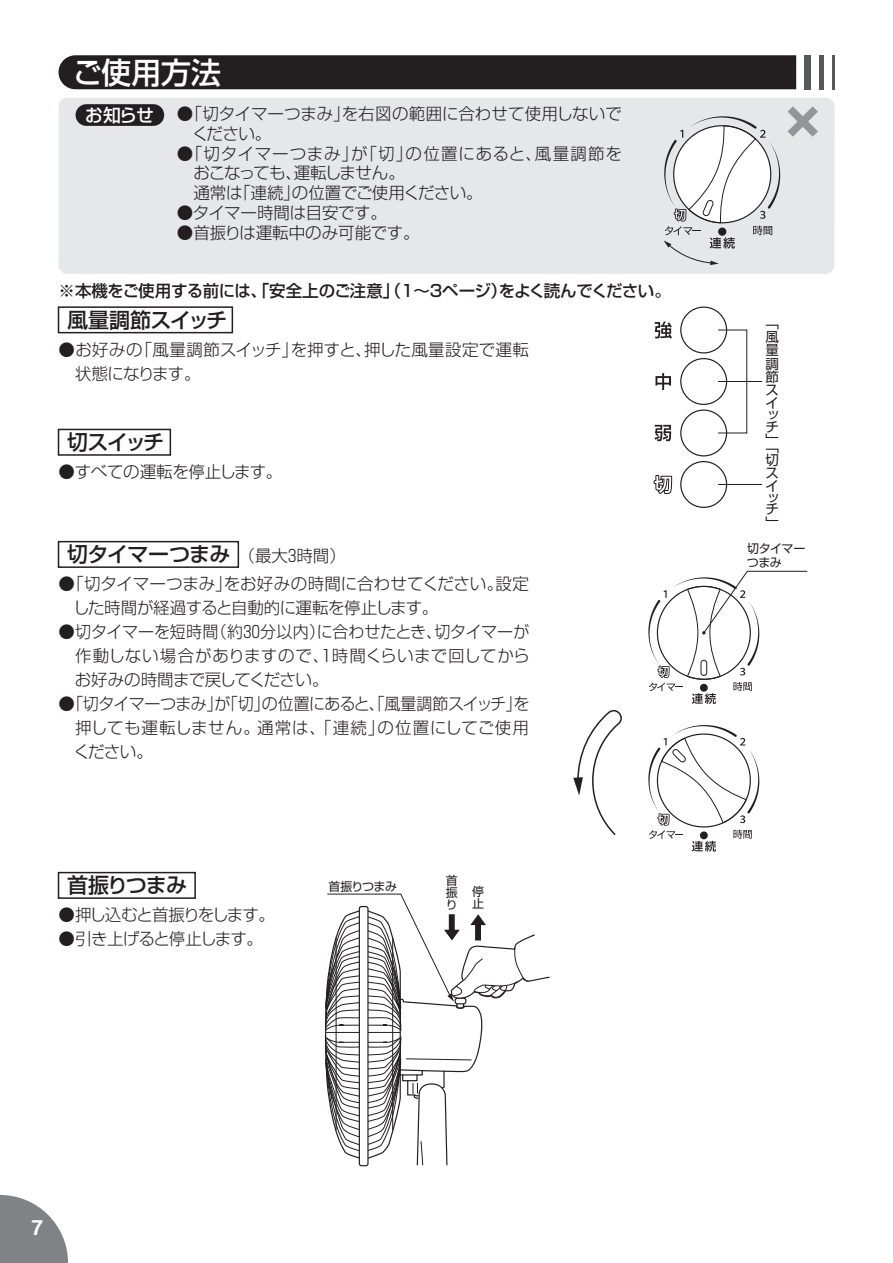
<style>
.page{position:relative;width:893px;height:1263px;background:#fff}
.page>*{position:absolute;margin:0;border:0;box-sizing:border-box;transform-origin:0 0}
.t1{font:500 30px "Shin Go Pro";color:#fff}
.t2{font:500 21px "Shin Go Pro";letter-spacing:-.035em;color:#231f20}
.t3{font:700 21px "Helvetica";color:#fff}
.t4{font:500 17.85px "Shin Go Pro";color:#fff}
.t5{font:300 16.5px/23.9px "Shin Go Pro";letter-spacing:-.015em;color:#231f20}
.t6{font:500 16.5px "Shin Go Pro";letter-spacing:-.04em;color:#231f20}
.t7{font:300 16.5px/24px "Shin Go Pro";letter-spacing:.01em;color:#231f20}
.t8{font:300 16.5px "Shin Go Pro";letter-spacing:.05em;color:#231f20}
.t9{font:300 16.5px "Shin Go Pro";letter-spacing:-.07em;color:#231f20}
.t10{font:300 16.5px "Shin Go Pro";letter-spacing:-.075em;color:#231f20}
.t11{font:300 16.5px "Shin Go Pro";letter-spacing:-.05em;color:#231f20}
.t12{font:13.5px/13.4px "Shin Go Pro";color:#231f20;text-align:justify}
.t13{font:12px/11.9px "Shin Go Pro";letter-spacing:-.04em;color:#231f20}
.s1{font-weight:300;font-size:16.5px}
</style>
<div class="page">
<svg style="left:0;top:1195px;width:68px;height:68px"></svg>
<div style="left:59px;top:98px;width:775px;height:176px;background:#e6e7e9;border-radius:9px"></div>
<div style="left:76px;top:104px;width:88px;height:22px;background:#231f20;border-radius:11px"></div>
<div style="left:59px;top:55px;width:737px;height:34px;background:#231f20"></div>
<div style="left:805px;top:55px;width:6px;height:34px;background:#57585a"></div>
<hr style="left:820px;top:55px;width:4px;height:34px;background:#57585a">
<hr style="left:832px;top:55px;width:2px;height:34px;background:#57585a">
<svg style="left:788px;top:106px;width:30px;height:31px"></svg>
<svg style="left:663px;top:116px;width:117px;height:149px"></svg>
<div style="left:718px;top:227px;width:8px;height:9px;background:#231f20;border-radius:50%"></div>
<svg style="left:648px;top:725px;width:111px;height:127px"></svg>
<div style="left:700px;top:831px;width:8px;height:8px;background:#231f20;border-radius:50%"></div>
<svg style="left:573px;top:709px;width:49px;height:126px"></svg>
<svg style="left:648px;top:571px;width:160px;height:133px"></svg>
<div style="left:680px;top:461px;width:47px;height:47px;border:1px solid #231f20;border-radius:50%"></div>
<div style="left:680px;top:409px;width:47px;height:47px;border:1px solid #231f20;border-radius:50%"></div>
<div style="left:680px;top:358px;width:47px;height:47px;border:1px solid #231f20;border-radius:50%"></div>
<div style="left:680px;top:306px;width:47px;height:47px;border:1px solid #231f20;border-radius:50%"></div>
<svg style="left:654px;top:475px;width:18px;height:19px"></svg>
<svg style="left:654px;top:425px;width:17px;height:16px"></svg>
<svg style="left:655px;top:373px;width:16px;height:17px"></svg>
<svg style="left:655px;top:321px;width:17px;height:18px"></svg>
<hr style="left:718px;top:381px;width:44px;height:1px;background:#231f20">
<hr style="left:718px;top:484px;width:44px;height:1px;background:#231f20">
<svg style="left:325px;top:893px;width:225px;height:274px"></svg>
<div style="left:58px;top:306px;width:175px;height:27px;border:2px solid #231f20"></div>
<div style="left:58px;top:429px;width:113px;height:27px;border:2px solid #231f20"></div>
<div style="left:58px;top:541px;width:181px;height:27px;border:2px solid #231f20"></div>
<div style="left:58px;top:872px;width:138px;height:27px;border:2px solid #231f20"></div>
<h1 class="t1" style="left:73px;top:48px;width:150px">ご使用方法</h1>
<p class="t4" style="left:85px;top:100px;width:70px">お知らせ</p>
<p class="t5" style="left:192px;top:102px;width:431px;line-height:19.8px;text-indent:-15px">●「切タイマーつまみ」を右図の範囲に合わせて使用しないでください。</p>
<p class="t8" style="left:177px;top:140px;width:447px">●「切タイマーつまみ」が「切」の位置にあると、風量調節を</p>
<p class="t9" style="left:193px;top:160px;width:213px">おこなっても、運転しません。</p>
<p class="t5" style="left:177px;top:179px;width:307px">　通常は「連続」の位置でご使用ください。</p>
<p class="t5" style="left:177px;top:199px;width:211px">●タイマー時間は目安です。</p>
<p class="t5" style="left:177px;top:219px;width:244px">●首振りは運転中のみ可能です。</p>
<p class="t6" style="left:59px;top:277px;width:614px">※本機をご使用する前には、「安全上のご注意」（１～３ページ）をよく読んでください。</p>
<p class="t2" style="left:67px;top:303px;width:162px">風量調節スイッチ</p>
<p class="t7" style="left:75px;top:335px;width:456px;text-indent:-16px">●お好みの「風量調節スイッチ」を押すと、押した風量設定で運転状態になります。</p>
<p class="t2" style="left:67px;top:425px;width:99px">切スイッチ</p>
<p class="t5" style="left:59px;top:458px;width:225px">●すべての運転を停止します。</p>
<p class="t2" style="left:67px;top:537px;width:280px">切タイマーつまみ<span class="s1">（最大3時間）</span></p>
<p class="t5" style="left:73px;top:570px;width:457px;text-indent:-15px">●「切タイマーつまみ」をお好みの時間に合わせてください。設定した時間が経過すると自動的に運転を停止します。</p>
<p class="t5" style="left:75px;top:618px;width:456px;text-align:justify;text-indent:-16px">●切タイマーを短時間（約30分以内）に合わせたとき、切タイマーが作動しない場合がありますので、1時間くらいまで回してからお好みの時間まで戻してください。</p>
<p class="t5" style="left:74px;top:690px;width:457px;text-align:justify;text-indent:-15px">●「切タイマーつまみ」が「切」の位置にあると、「風量調節スイッチ」を押しても運転しません。通常は、「連続」の位置にしてご使用ください。</p>
<p class="t2" style="left:67px;top:868px;width:122px">首振りつまみ</p>
<p class="t10" style="left:59px;top:901px;width:218px">●押し込むと首振りをします。</p>
<p class="t11" style="left:59px;top:925px;width:206px">●引き上げると停止します。</p>
<p class="t13" style="left:446px;top:873px;width:13px;text-align:justify">首振り</p>
<p class="t13" style="left:328px;top:879px;width:70px">首振りつまみ</p>
<p class="t13" style="left:472px;top:884px;width:13px">停止</p>
<p class="t12" style="left:765px;top:315px;width:15px">「風量調節スイ</p>
<p class="t12" style="left:765px;top:407px;width:14px;line-height:11.7px">ッチ</p>
<p class="t12" style="left:765px;top:431px;width:14px">」</p>
<p class="t12" style="left:765px;top:438px;width:15px">「切スイ</p>
<p class="t12" style="left:765px;top:490px;width:14px;line-height:11.7px">ッチ</p>
<p class="t12" style="left:765px;top:514px;width:14px">」</p>
<p class="t13" style="left:747px;top:540px;width:60px;line-height:14.4px">切タイマーつまみ</p>
<p class="t3" style="left:32px;top:1211px;width:13px">7</p>
</div>
